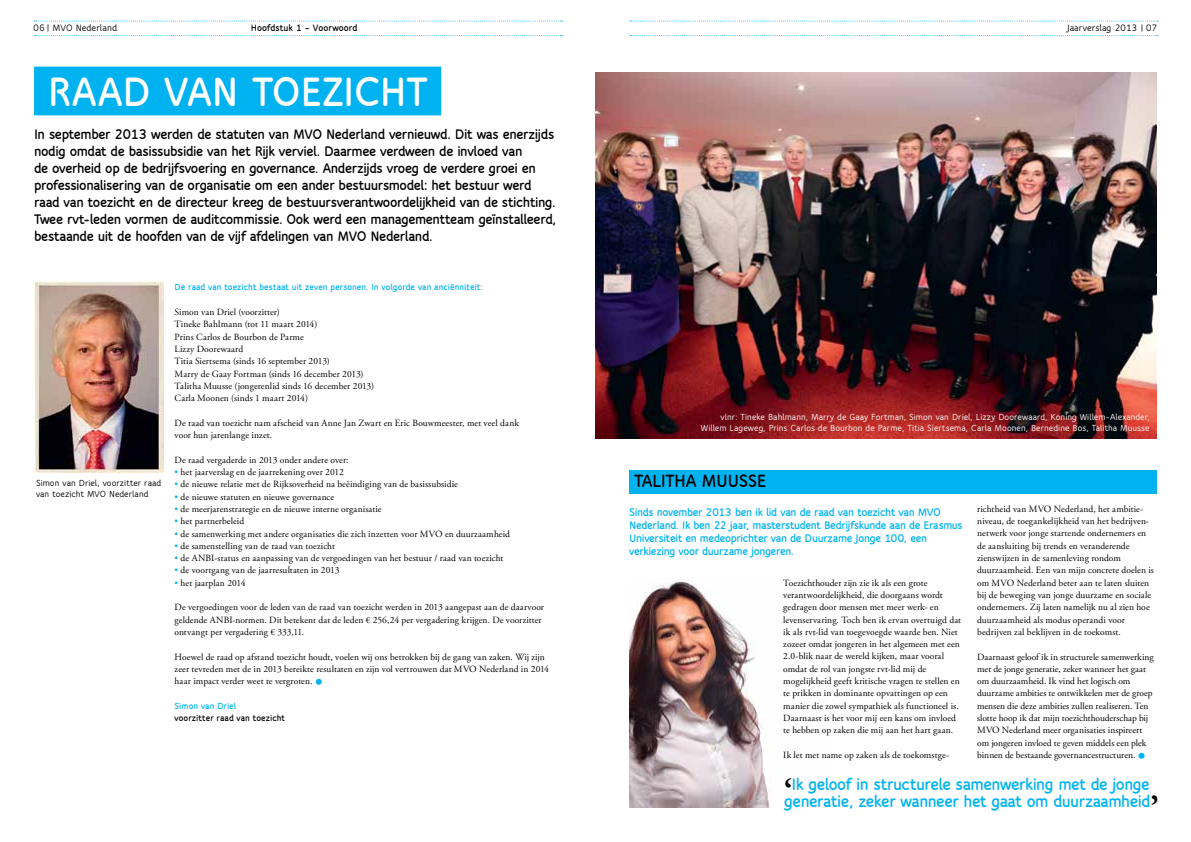
<style>
.page{position:relative;width:1191px;height:842px;background:#fff}
.page>*{position:absolute;margin:0;border:0;box-sizing:border-box;transform-origin:0 0}
.t1{font:800 44.4px "Speak TF";letter-spacing:-.015em;color:#fff}
.t2{font:21.5px "Adobe Garamond Pro";color:#00b3f0}
.t3{font:800 19.2px "Speak TF";letter-spacing:-.03em;color:#000}
.t4{font:800 18px/17px "Speak TF";letter-spacing:-.03em;color:#00b3f0}
.t5{font:800 15px/17px "Speak TF";letter-spacing:-.025em;color:#000}
.t6{font:800 12px/13px "Speak TF";letter-spacing:-.025em;color:#00b3f0}
.t7{font:700 10px "Speak TF";color:#000}
.t8{font:800 10px "Speak TF";letter-spacing:.005em;color:#000}
.t9{font:9.5px/12.3px "Adobe Garamond Pro";letter-spacing:.005em;color:#000}
.t10{font:700 9.5px/10.5px "Speak TF";letter-spacing:.005em;color:#fff;text-align:right}
.t11{font:800 9.5px "Speak TF";letter-spacing:.005em;color:#00b3f0}
.t12{font:700 9.5px/10.5px "Speak TF";letter-spacing:.005em;color:#000}
.t13{font:800 9.5px "Speak TF";letter-spacing:.005em;color:#000}
.s1{color:#00b3f0}
.s2{font-family:"Adobe Garamond Pro";font-weight:700;font-size:32.5px;color:#000}
</style>
<div class="page">
<svg style="left:630px;top:21px;width:528px;height:1px"></svg>
<svg style="left:35px;top:21px;width:527px;height:1px"></svg>
<svg style="left:630px;top:35px;width:528px;height:1px"></svg>
<svg style="left:35px;top:35px;width:527px;height:1px"></svg>
<img style="left:629px;top:579px;width:141px;height:228px">
<img style="left:595px;top:73px;width:562px;height:365px">
<div style="left:34px;top:67px;width:407px;height:48px;background:#00b3f0"></div>
<div style="left:629px;top:470px;width:528px;height:23px;background:#00b3f0"></div>
<img style="left:34px;top:282px;width:130px;height:191px">
<p class="t7" style="left:33px;top:22px;width:85px">06 | MVO Nederland</p>
<p class="t8" style="left:251px;top:22px;width:108px">Hoofdstuk 1 – Voorwoord</p>
<p class="t7" style="left:1067px;top:22px;width:92px">Jaarverslag 2013 | 07</p>
<h1 class="t1" style="left:47px;top:65px;width:382px">Raad van toezicht</h1>
<p class="t5" style="left:34px;top:126px;width:524px">I n september 2013 werden de statuten van MVO Nederland vernieuwd. Dit was enerzijds nodig omdat de basissubsidie van het Rijk verviel. Daarmee verdween de invloed van<br>de overheid op de bedrijfsvoering en governance. Anderzijds vroeg de verdere groei en professionalisering van de organisatie om een ander bestuursmodel: het bestuur werd raad van toezicht en de directeur kreeg de bestuursverantwoordelijkheid van de stichting.<br>Twee rvt- leden vormen de auditcommissie. Ook werd een managementteam geïnstalleerd, bestaande uit de hoofden van de vijf afdelingen van MVO Nederland.</p>
<p class="t11" style="left:175px;top:282px;width:309px">De raad van toezicht bestaat uit zeven personen. I n volgorde van anciënniteit:</p>
<p class="t9" style="left:175px;top:306px;width:201px">Simon van Driel (voorzitter)<br>Tineke Bahlmann (tot 11 maart 2014)<br>Prins Carlos de Bourbon de Parme<br>Lizzy Doorewaard<br>Titia Siertsema (sinds 16 september 2013)<br>Marry de Gaay Fortman (sinds 16 december 2013)<br>Talitha Muusse (jongerenlid sinds 16 december 2013)<br>Carla Moonen (sinds 1 maart 2014)</p>
<p class="t9" style="left:175px;top:417px;width:346px">De raad van toezicht nam afscheid van Anne Jan Zwart en Eric Bouwmeester, met veel dank voor hun jarenlange inzet.</p>
<p class="t9" style="left:175px;top:454px;width:176px">De raad vergaderde in 2013 onder andere over:</p>
<p class="t9" style="left:175px;top:466px;width:171px"><span class="s1">•</span> het jaarverslag en de jaarrekening over 2012</p>
<p class="t9" style="left:175px;top:478px;width:285px"><span class="s1">•</span> de nieuwe relatie met de Rijksoverheid na beëindiging van de basissubsidie</p>
<p class="t9" style="left:175px;top:491px;width:161px"><span class="s1">•</span> de nieuwe statuten en nieuwe governance</p>
<p class="t9" style="left:175px;top:503px;width:209px"><span class="s1">•</span> de meerjarenstrategie en de nieuwe interne organisatie</p>
<p class="t9" style="left:175px;top:515px;width:71px"><span class="s1">•</span> het partnerbeleid</p>
<p class="t9" style="left:175px;top:528px;width:337px"><span class="s1">•</span> de samenwerking met andere organisaties die zich inzetten voor MVO en duurzaamheid</p>
<p class="t9" style="left:175px;top:540px;width:162px"><span class="s1">•</span> de samenstelling van de raad van toezicht</p>
<p class="t9" style="left:175px;top:552px;width:330px"><span class="s1">•</span> de ANBI-status en aanpassing van de vergoedingen van het bestuur / raad van toezicht</p>
<p class="t9" style="left:175px;top:565px;width:166px"><span class="s1">•</span> de voortgang van de jaarresultaten in 2013</p>
<p class="t9" style="left:175px;top:577px;width:72px"><span class="s1">•</span> het jaarplan 2014</p>
<p class="t9" style="left:175px;top:601px;width:371px">De vergoedingen voor de leden van de raad van toezicht werden in 2013 aangepast aan de daarvoor geldende ANBI-normen. Dit betekent dat de leden € 256,24 per vergadering krijgen. De voorzitter ontvangt per vergadering € 333,11.</p>
<p class="t9" style="left:175px;top:651px;width:376px">Hoewel de raad op afstand toezicht houdt, voelen wij ons betrokken bij de gang van zaken. Wij zijn zeer tevreden met de in 2013 bereikte resultaten en zijn vol vertrouwen dat MVO Nederland in 2014 haar impact verder weet te vergroten.</p>
<p class="t10" style="left:701px;top:412px;width:450px">vlnr: Tineke Bahlmann, Marry de Gaay Fortman, Simon van Driel, Lizzy Doorewaard, Koning Willem-Alexander,<br>Willem Lageweg, Prins Carlos de Bourbon de Parme, Titia Siertsema, Carla Moonen, Bernedine Bos, Talitha Muusse</p>
<p class="t12" style="left:36px;top:478px;width:127px">Simon van Driel, voorzitter raad van toezicht MVO Nederland</p>
<h3 class="t3" style="left:634px;top:470px;width:134px">Talitha Muusse</h3>
<p class="t9" style="left:977px;top:503px;width:178px">richtheid van MVO Nederland, het ambitie&shy;niveau, de toegankelijkheid van het bedrijven&shy;netwerk voor jonge startende ondernemers en de aansluiting bij trends en veranderende zienswijzen in de samenleving rondom duurzaamheid. Een van mijn concrete doelen is om MVO Nederland beter aan te laten sluiten bij de beweging van jonge duurzame en sociale ondernemers. Zij laten namelijk nu al zien hoe duurzaamheid als modus operandi voor bedrijven zal beklijven in de toekomst.</p>
<p class="t9" style="left:977px;top:651px;width:178px">Daarnaast geloof ik in structurele samenwerking met de jonge generatie, zeker wanneer het gaat om duurzaamheid. Ik vind het logisch om duurzame ambities te ontwikkelen met de groep mensen die deze ambities zullen realiseren. Ten slotte hoop ik dat mijn toezichthouderschap bij MVO Nederland meer organisaties inspireert om jongeren invloed te geven middels een plek binnen de bestaande governancestructuren.</p>
<p class="t6" style="left:629px;top:505px;width:335px">Sinds november 2013 ben ik lid van de raad van toezicht van MVO Nederland. I k ben 22 jaar, masterstudent Bedrijfskunde aan de Erasmus U niversiteit en medeoprichter van de Duurzame Jonge 100, een verkiezing voor duurzame jongeren.</p>
<p class="t9" style="left:783px;top:577px;width:179px">Toezichthouder zijn zie ik als een grote verantwoordelijkheid, die doorgaans wordt gedragen door mensen met meer werk- en levenservaring. Toch ben ik ervan overtuigd dat ik als rvt-lid van toegevoegde waarde ben. Niet zozeer omdat jongeren in het algemeen met een 2.0-blik naar de wereld kijken, maar vooral omdat de rol van jongste rvt-lid mij de mogelijkheid geeft kritische vragen te stellen en te prikken in dominante opvattingen op een manier die zowel sympathiek als functioneel is.<br>Daarnaast is het voor mij een kans om invloed te hebben op zaken die mij aan het hart gaan.</p>
<p class="t9" style="left:783px;top:749px;width:167px">Ik let met name op zaken als de toekomstge-</p>
<h2 class="t2" style="left:315px;top:669px;width:10px">•</h2>
<p class="t11" style="left:175px;top:700px;width:63px">Simon van Driel</p>
<p class="t13" style="left:175px;top:712px;width:112px">voorzitter raad van toezicht</p>
<h2 class="t2" style="left:1137px;top:743px;width:10px">•</h2>
<h3 class="t4" style="left:784px;top:775px;width:376px"><span class="s2">‘</span>I k geloof in structurele samenwerking met de jonge generatie, zeker wanneer het gaat om duurzaamheid<span class="s2">’</span></h3>
</div>
